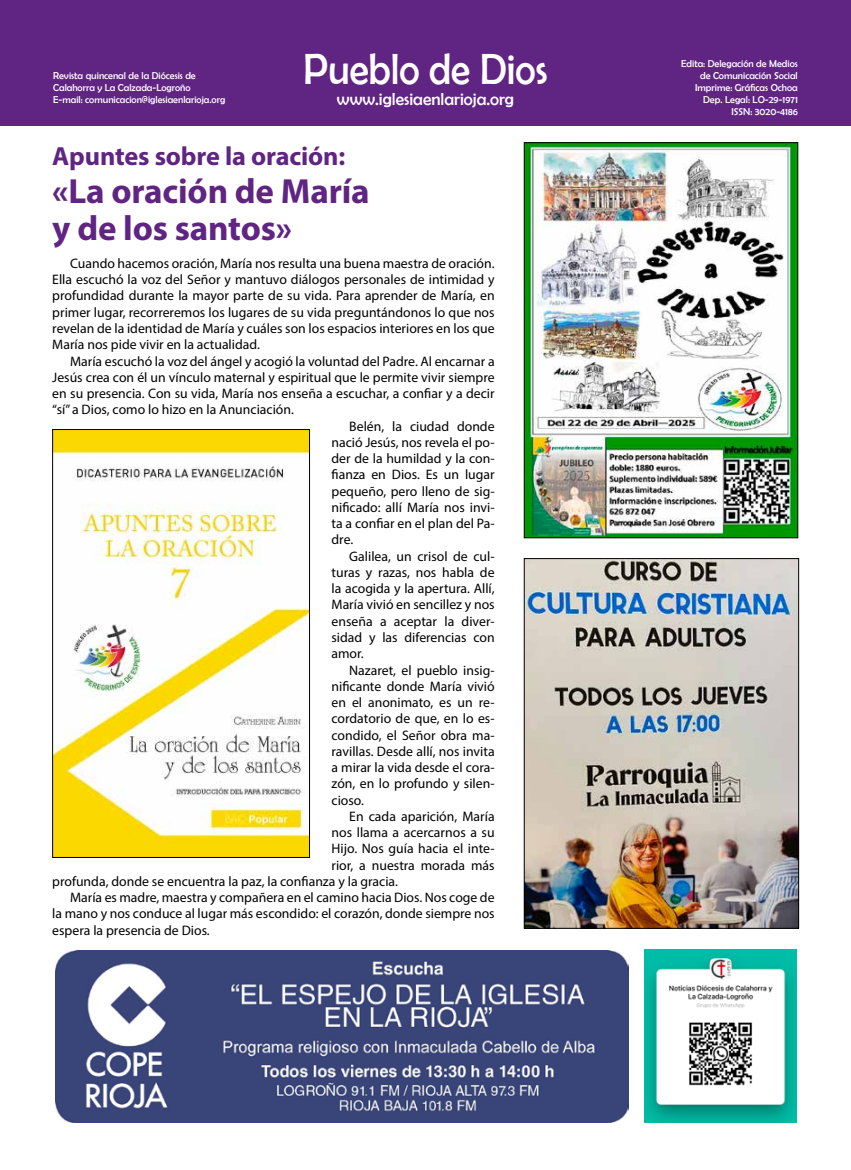
<style>
.page{position:relative;width:851px;height:1170px;background:#fff}
.page>*{position:absolute;margin:0;border:0;box-sizing:border-box;transform-origin:0 0}
.t1{font:43.75px "Berlin Sans FB";color:#fff;scale:.9 1}
.t2{font:700 35px/37.5px "Myriad Pro";letter-spacing:-.005em;color:#602483}
.t3{font:700 26.25px "Myriad Pro";letter-spacing:-.005em;color:#602483}
.t4{font:17.5px "Berlin Sans FB";color:#fff}
.t5{font:13.75px/16.2px "Myriad Pro";color:#000;text-align:justify}
.t6{font:10px/12px "Berlin Sans FB";color:#fff;text-align:right}
</style>
<div class="page">
<div style="left:0;top:0;width:850px;height:126px;background:#602483"></div>
<img style="left:56px;top:950px;width:572px;height:171px">
<img style="left:644px;top:949px;width:152px;height:173px">
<img style="left:526px;top:144px;width:270px;height:392px">
<div style="left:524px;top:142px;width:274px;height:396px;border:1px solid #000"></div>
<img style="left:526px;top:560px;width:270px;height:366px">
<div style="left:524px;top:558px;width:274px;height:370px;border:1px solid #000"></div>
<img style="left:54px;top:431px;width:254px;height:424px">
<div style="left:52px;top:429px;width:258px;height:428px;border:1px solid #000"></div>
<p class="t6" style="left:53px;top:70px;width:173px;text-align:left">Revista quincenal de la Diócesis de<br>Calahorra y La Calzada-Logroño<br>E-mail: comunicacion@iglesiaenlarioja.org</p>
<h1 class="t1" style="left:303px;top:44px;width:272px">Pueblo de Dios</h1>
<p class="t4" style="left:337px;top:89px;width:178px">www.iglesiaenlarioja.org</p>
<h3 class="t3" style="left:52px;top:139px;width:294px">Apuntes sobre la oración:</h3>
<h2 class="t2" style="left:52px;top:171px;width:319px">«La oración de María y de los santos»</h2>
<p class="t5" style="left:52px;top:255px;width:444px;text-indent:18px">Cuando hacemos oración, María nos resulta una buena maestra de oración.<br>Ella escuchó la voz del Señor y mantuvo diálogos personales de intimidad y profundidad durante la mayor parte de su vida. Para aprender de María, en primer lugar, recorreremos los lugares de su vida preguntándonos lo que nos revelan de la identidad de María y cuáles son los espacios interiores en los que María nos pide vivir en la actualidad.</p>
<p class="t5" style="left:70px;top:352px;width:426px">María escuchó la voz del ángel y acogió la voluntad del Padre. Al encarnar a</p>
<p class="t5" style="left:52px;top:369px;width:444px">Jesús crea con él un vínculo maternal y espiritual que le permite vivir siempre</p>
<p class="t5" style="left:52px;top:385px;width:444px">en su presencia. Con su vida, María nos enseña a escuchar, a confiar y a decir</p>
<p class="t5" style="left:52px;top:401px;width:243px">“sí” a Dios, como lo hizo en la Anunciación.</p>
<p class="t5" style="left:349px;top:417px;width:147px">Belén, la ciudad donde</p>
<p class="t5" style="left:331px;top:434px;width:164px">nació Jesús, nos revela el po-</p>
<p class="t5" style="left:331px;top:450px;width:164px">der de la humildad y la con-</p>
<p class="t5" style="left:331px;top:466px;width:165px">fianza en Dios. Es un lugar</p>
<p class="t5" style="left:331px;top:482px;width:164px">pequeño, pero lleno de sig-</p>
<p class="t5" style="left:331px;top:499px;width:165px">nificado: allí María nos invi-</p>
<p class="t5" style="left:331px;top:515px;width:164px">ta a confiar en el plan del Pa-</p>
<p class="t5" style="left:331px;top:531px;width:23px">dre.</p>
<p class="t5" style="left:349px;top:547px;width:147px">Galilea, un crisol de cul-</p>
<p class="t5" style="left:331px;top:564px;width:164px">turas y razas, nos habla de</p>
<p class="t5" style="left:331px;top:580px;width:165px">la acogida y la apertura. Allí,</p>
<p class="t5" style="left:331px;top:596px;width:165px">María vivió en sencillez y nos</p>
<p class="t5" style="left:331px;top:612px;width:164px">enseña a aceptar la diver-</p>
<p class="t5" style="left:331px;top:629px;width:164px">sidad y las diferencias con</p>
<p class="t5" style="left:331px;top:645px;width:34px">amor.</p>
<p class="t5" style="left:349px;top:661px;width:147px">Nazaret, el pueblo insig-</p>
<p class="t5" style="left:331px;top:677px;width:165px">nificante donde María vivió</p>
<p class="t5" style="left:331px;top:694px;width:164px">en el anonimato, es un re-</p>
<p class="t5" style="left:331px;top:710px;width:164px">cordatorio de que, en lo es-</p>
<p class="t5" style="left:331px;top:726px;width:164px">condido, el Señor obra ma-</p>
<p class="t5" style="left:331px;top:742px;width:164px">ravillas. Desde allí, nos invita</p>
<p class="t5" style="left:331px;top:759px;width:164px">a mirar la vida desde el cora-</p>
<p class="t5" style="left:331px;top:775px;width:164px">zón, en lo profundo y silen-</p>
<p class="t5" style="left:331px;top:791px;width:34px">cioso.</p>
<p class="t5" style="left:349px;top:807px;width:147px">En cada aparición, María</p>
<p class="t5" style="left:331px;top:824px;width:164px">nos llama a acercarnos a su</p>
<p class="t5" style="left:331px;top:840px;width:164px">Hijo. Nos guía hacia el inte-</p>
<p class="t5" style="left:331px;top:856px;width:164px">rior, a nuestra morada más</p>
<p class="t5" style="left:52px;top:872px;width:347px">profunda, donde se encuentra la paz, la confianza y la gracia.</p>
<p class="t5" style="left:70px;top:889px;width:426px">María es madre, maestra y compañera en el camino hacia Dios. Nos coge de</p>
<p class="t5" style="left:52px;top:905px;width:444px">la mano y nos conduce al lugar más escondido: el corazón, donde siempre nos</p>
<p class="t5" style="left:52px;top:921px;width:159px">espera la presencia de Dios.</p>
<p class="t6" style="left:681px;top:58px;width:118px">Edita: Delegación de Medios de Comunicación Social<br>Imprime: Gráficas Ochoa<br>Dep. Legal: LO-29-1971<br>ISSN: 3020-4186</p>
</div>
